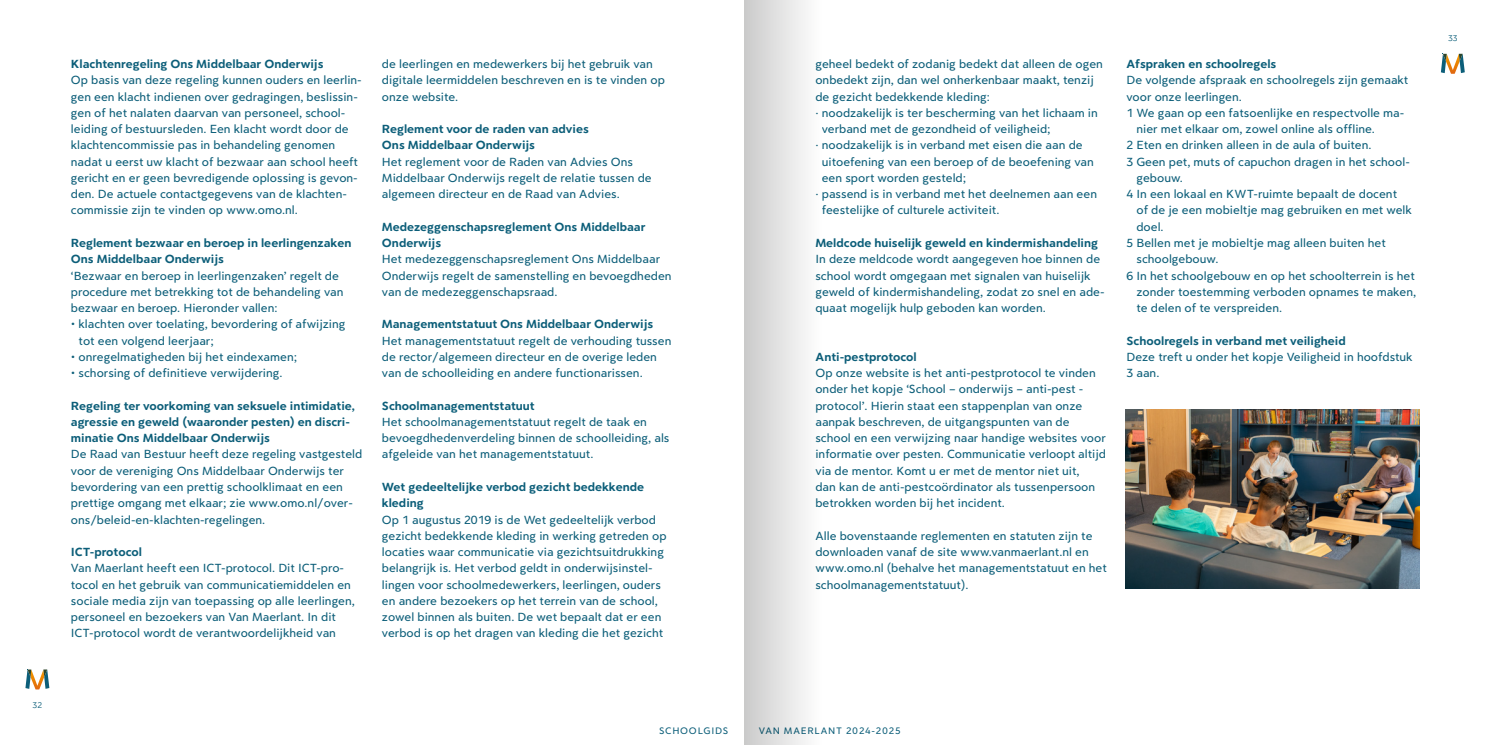
<style>
.page{position:relative;width:1489px;height:745px;background:#fff}
.page>*{position:absolute;margin:0;border:0;box-sizing:border-box;transform-origin:0 0}
.t1{font:500 12.5px/16.2px "Clarika Pro Grot";color:#0c5e79}
.t2{font:700 12.5px/16.2px "Clarika Pro Grot";color:#0c5e79}
.t3{font:500 10px "Clarika Pro Grot";letter-spacing:.075em;color:#0c5e79}
.t4{font:8.75px "Clarika Pro Grot";color:#0c5e79}
</style>
<div class="page">
<svg style="left:1441px;top:54px;width:23px;height:20px"></svg>
<svg style="left:25px;top:669px;width:24px;height:20px"></svg>
<img style="left:1125px;top:409px;width:293px;height:179px">
<div style="left:744px;top:0;width:77px;height:744px;background:linear-gradient(to right,#cbcbcb,#fefeff)"></div>
<p class="t4" style="left:33px;top:699px;width:11px">32</p>
<p class="t2" style="left:71px;top:55px;width:254px">Klachtenregeling Ons Middelbaar Onderwijs</p>
<p class="t1" style="left:71px;top:72px;width:292px">Op basis van deze regeling kunnen ouders en leerlin&shy;gen een klacht indienen over gedragingen, beslissin&shy;gen of het nalaten daarvan van personeel, school&shy;leiding of bestuursleden. Een klacht wordt door de klachtencommissie pas in behandeling genomen nadat u eerst uw klacht of bezwaar aan school heeft gericht en er geen bevredigende oplossing is gevon&shy;den. De actuele contactgegevens van de klachten&shy;commissie zijn te vinden op www.omo.nl.</p>
<p class="t2" style="left:71px;top:234px;width:282px">Reglement bezwaar en beroep in leerlingenzaken<br>Ons Middelbaar Onderwijs</p>
<p class="t1" style="left:71px;top:267px;width:274px">‘Bezwaar en beroep in leerlingenzaken’ regelt de procedure met betrekking tot de behandeling van bezwaar en beroep. Hieronder vallen:</p>
<p class="t1" style="left:79px;top:315px;width:268px;text-indent:-8px">• klachten over toelating, bevordering of afwijzing tot een volgend leerjaar;</p>
<p class="t1" style="left:71px;top:348px;width:228px">• onregelmatigheden bij het eindexamen;</p>
<p class="t1" style="left:71px;top:364px;width:213px">• schorsing of definitieve verwijdering.</p>
<p class="t2" style="left:71px;top:396px;width:285px">Regeling ter voorkoming van seksuele intimidatie, agressie en geweld (waaronder pesten) en discri&shy;minatie Ons Middelbaar Onderwijs</p>
<p class="t1" style="left:71px;top:445px;width:293px">De Raad van Bestuur heeft deze regeling vastgesteld voor de vereniging Ons Middelbaar Onderwijs ter bevordering van een prettig schoolklimaat en een prettige omgang met elkaar; zie www.omo.nl/over&shy;ons/beleid-en-klachten-regelingen.</p>
<p class="t2" style="left:71px;top:543px;width:73px">ICT-protocol</p>
<p class="t1" style="left:71px;top:559px;width:285px">Van Maerlant heeft een ICT-protocol. Dit ICT-pro&shy;tocol en het gebruik van communicatiemiddelen en sociale media zijn van toepassing op alle leerlingen, personeel en bezoekers van Van Maerlant. In dit ICT-protocol wordt de verantwoordelijkheid van</p>
<p class="t1" style="left:382px;top:55px;width:284px">de leerlingen en medewerkers bij het gebruik van digitale leermiddelen beschreven en is te vinden op onze website.</p>
<p class="t2" style="left:382px;top:120px;width:208px">Reglement voor de raden van advies<br>Ons Middelbaar Onderwijs</p>
<p class="t1" style="left:382px;top:153px;width:271px">Het reglement voor de Raden van Advies Ons<br>Middelbaar Onderwijs regelt de relatie tussen de algemeen directeur en de Raad van Advies.</p>
<p class="t2" style="left:382px;top:218px;width:265px">Medezeggenschapsreglement Ons Middelbaar<br>Onderwijs</p>
<p class="t1" style="left:382px;top:250px;width:291px">Het medezeggenschapsreglement Ons Middelbaar<br>Onderwijs regelt de samenstelling en bevoegdheden van de medezeggenschapsraad.</p>
<p class="t2" style="left:382px;top:315px;width:273px">Managementstatuut Ons Middelbaar Onderwijs</p>
<p class="t1" style="left:382px;top:332px;width:291px">Het managementstatuut regelt de verhouding tussen de rector/algemeen directeur en de overige leden van de schoolleiding en andere functionarissen.</p>
<p class="t2" style="left:382px;top:396px;width:154px">Schoolmanagementstatuut</p>
<p class="t1" style="left:382px;top:413px;width:289px">Het schoolmanagementstatuut regelt de taak en bevoegdhedenverdeling binnen de schoolleiding, als afgeleide van het managementstatuut.</p>
<p class="t2" style="left:382px;top:478px;width:264px">Wet gedeeltelijke verbod gezicht bedekkende kleding</p>
<p class="t1" style="left:382px;top:510px;width:286px">Op 1 augustus 2019 is de Wet gedeeltelijk verbod gezicht bedekkende kleding in werking getreden op locaties waar communicatie via gezichtsuitdrukking belangrijk is. Het verbod geldt in onderwijsinstel&shy;lingen voor schoolmedewerkers, leerlingen, ouders en andere bezoekers op het terrein van de school, zowel binnen als buiten. De wet bepaalt dat er een verbod is op het dragen van kleding die het gezicht</p>
<p class="t1" style="left:815px;top:55px;width:289px">geheel bedekt of zodanig bedekt dat alleen de ogen</p>
<p class="t1" style="left:815px;top:72px;width:280px">onbedekt zijn, dan wel onherkenbaar maakt, tenzij</p>
<p class="t1" style="left:815px;top:88px;width:176px">de gezicht bedekkende kleding:</p>
<p class="t1" style="left:815px;top:104px;width:284px">· noodzakelijk is ter bescherming van het lichaam in</p>
<p class="t1" style="left:821px;top:120px;width:230px">verband met de gezondheid of veiligheid;</p>
<p class="t1" style="left:815px;top:137px;width:269px">· noodzakelijk is in verband met eisen die aan de</p>
<p class="t1" style="left:821px;top:153px;width:273px">uitoefening van een beroep of de beoefening van</p>
<p class="t1" style="left:821px;top:169px;width:146px">een sport worden gesteld;</p>
<p class="t1" style="left:815px;top:185px;width:283px">· passend is in verband met het deelnemen aan een</p>
<p class="t1" style="left:821px;top:202px;width:179px">feestelijke of culturele activiteit.</p>
<p class="t2" style="left:815px;top:234px;width:284px">Meldcode huiselijk geweld en kindermishandeling</p>
<p class="t1" style="left:815px;top:250px;width:291px">In deze meldcode wordt aangegeven hoe binnen de school wordt omgegaan met signalen van huiselijk geweld of kindermishandeling, zodat zo snel en ade&shy;quaat mogelijk hulp geboden kan worden.</p>
<p class="t2" style="left:815px;top:348px;width:103px">Anti-pestprotocol</p>
<p class="t1" style="left:815px;top:364px;width:292px">Op onze website is het anti-pestprotocol te vinden onder het kopje ‘School – onderwijs – anti-pest - protocol’. Hierin staat een stappenplan van onze aanpak beschreven, de uitgangspunten van de school en een verwijzing naar handige websites voor informatie over pesten. Communicatie verloopt altijd via de mentor. Komt u er met de mentor niet uit,<br>dan kan de anti-pestcoördinator als tussenpersoon betrokken worden bij het incident.</p>
<p class="t1" style="left:815px;top:527px;width:293px">Alle bovenstaande reglementen en statuten zijn te downloaden vanaf de site www.vanmaerlant.nl en www.omo.nl (behalve het managementstatuut en het schoolmanagementstatuut).</p>
<p class="t2" style="left:1126px;top:55px;width:151px">Afspraken en schoolregels</p>
<p class="t1" style="left:1126px;top:72px;width:283px">De volgende afspraak en schoolregels zijn gemaakt</p>
<p class="t1" style="left:1126px;top:88px;width:117px">voor onze leerlingen.</p>
<p class="t1" style="left:1126px;top:104px;width:279px">1 We gaan op een fatsoenlijke en respectvolle ma-</p>
<p class="t1" style="left:1136px;top:120px;width:240px">nier met elkaar om, zowel online als offline.</p>
<p class="t1" style="left:1126px;top:137px;width:247px">2 Eten en drinken alleen in de aula of buiten.</p>
<p class="t1" style="left:1126px;top:153px;width:285px">3 Geen pet, muts of capuchon dragen in het school-</p>
<p class="t1" style="left:1136px;top:169px;width:48px">gebouw.</p>
<p class="t1" style="left:1126px;top:185px;width:272px">4 In een lokaal en KWT-ruimte bepaalt de docent</p>
<p class="t1" style="left:1136px;top:202px;width:277px">of de je een mobieltje mag gebruiken en met welk</p>
<p class="t1" style="left:1136px;top:218px;width:29px">doel.</p>
<p class="t1" style="left:1126px;top:234px;width:261px">5 Bellen met je mobieltje mag alleen buiten het</p>
<p class="t1" style="left:1136px;top:250px;width:83px">schoolgebouw.</p>
<p class="t1" style="left:1126px;top:267px;width:290px">6 In het schoolgebouw en op het schoolterrein is het</p>
<p class="t1" style="left:1136px;top:283px;width:281px">zonder toestemming verboden opnames te maken,</p>
<p class="t1" style="left:1136px;top:299px;width:147px">te delen of te verspreiden.</p>
<p class="t2" style="left:1126px;top:331px;width:221px">Schoolregels in verband met veiligheid</p>
<p class="t1" style="left:1126px;top:348px;width:288px">Deze treft u onder het kopje Veiligheid in hoofdstuk<br>3 aan.</p>
<p class="t3" style="left:659px;top:723px;width:71px">SCHOOLGIDS</p>
<p class="t3" style="left:758px;top:723px;width:143px">VAN MAERLANT 2024-2025</p>
<p class="t4" style="left:1447px;top:33px;width:11px">33</p>
</div>
